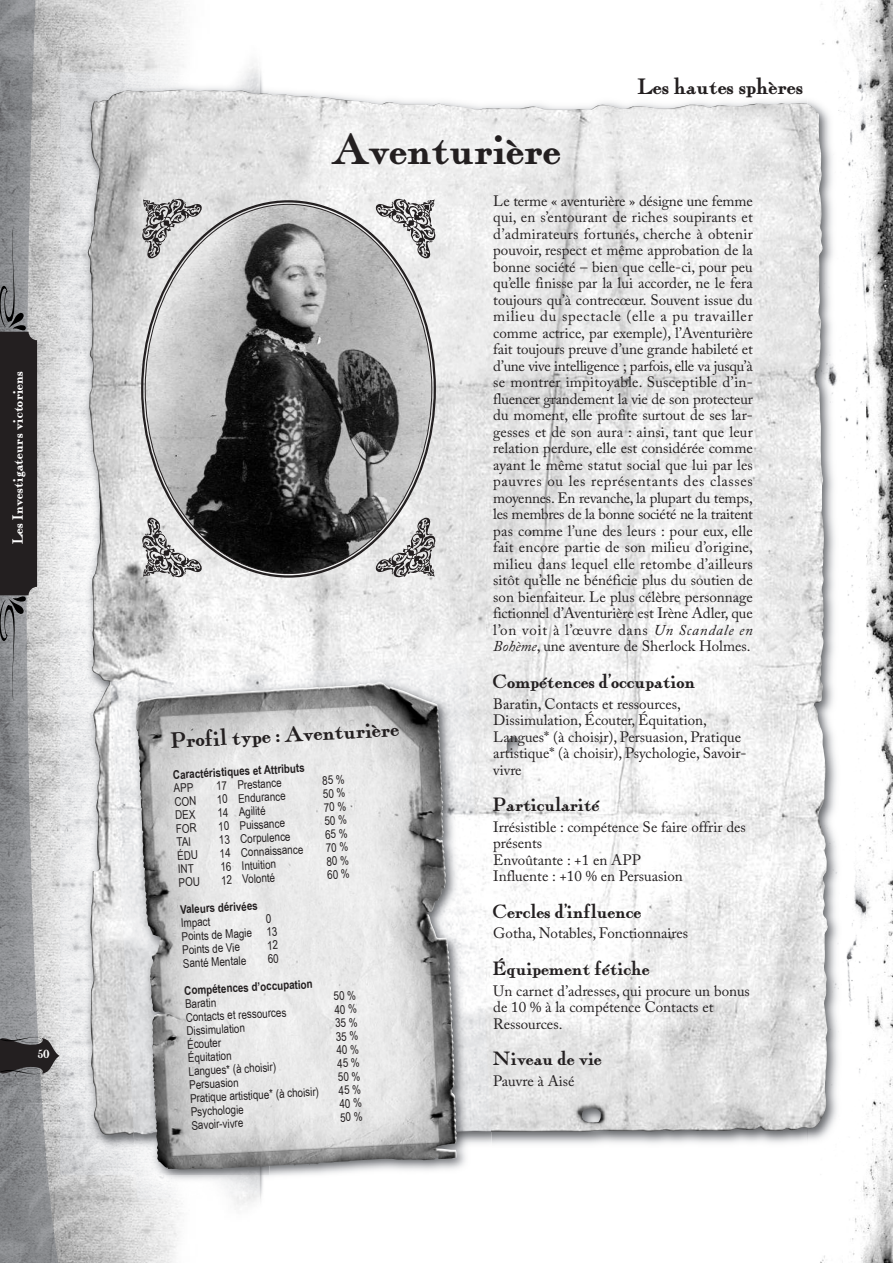
<style>
.page{position:relative;width:893px;height:1263px;background:#fff}
.page>*{position:absolute;margin:0;border:0;box-sizing:border-box;transform-origin:0 0}
.t1{font:45px "Fairfax Station";color:#231f20}
.t2{font:22.5px "Fairfax Station";color:#231f20}
.t3{font:19.5px "Fairfax Station";color:#231f20}
.t4{font:15px/16.5px "Adobe Caslon Pro";color:#231f20}
.t5{font:15px "Fairfax Station";color:#fff}
.t6{font:12px/13.5px "Arial Narrow";color:#231f20}
.t7{font:700 12px/13.5px "Arial Narrow";color:#231f20}
.t8{font:12px "Fairfax Station";color:#fff}
.s1{font-weight:400}
.s2{font-style:italic}
</style>
<div class="page">
<img style="left:63px;top:0;width:198px;height:1263px">
<img style="left:820px;top:0;width:73px;height:1263px">
<svg style="left:59px;top:0;width:4px;height:1263px;background:#cecece"></svg>
<img style="left:0;top:0;width:59px;height:1263px">
<svg style="left:0;top:226px;width:37px;height:475px;background:#555455"></svg>
<svg style="left:0;top:1030px;width:60px;height:51px;background:#636263"></svg>
<img style="left:60px;top:73px;width:806px;height:1102px">
<img style="left:87px;top:89px;width:741px;height:1049px">
<svg style="left:140px;top:199px;width:297px;height:380px"></svg>
<svg style="left:144px;top:204px;width:289px;height:370px;background:#808080"></svg>
<svg style="left:142px;top:199px;width:60px;height:59px;background:#a8a7a8"></svg>
<svg style="left:376px;top:199px;width:59px;height:59px"></svg>
<svg style="left:142px;top:518px;width:60px;height:59px;background:#a7a6a6"></svg>
<svg style="left:376px;top:518px;width:59px;height:59px;background:#a6a5a6"></svg>
<img style="left:269px;top:1129px;width:225px;height:47px">
<img style="left:136px;top:1175px;width:133px;height:25px">
<img style="left:134px;top:1137px;width:135px;height:38px">
<img style="left:110px;top:663px;width:381px;height:474px">
<img style="left:136px;top:681px;width:304px;height:334px">
<svg style="left:175px;top:796px;width:24px;height:91px;background:#dedede"></svg>
<div style="left:323px;top:775px;width:26px;height:104px;background:#ebebeb"></div>
<svg style="left:268px;top:940px;width:11px;height:23px"></svg>
<div style="left:334px;top:990px;width:28px;height:132px;background:#eaeaea"></div>
<p class="t5" style="left:9px;top:544px;width:175px;rotate:-90deg">Les Investigateurs victoriens</p>
<p class="t8" style="left:38px;top:1047px;width:13px">50</p>
<p class="t1" style="left:331px;top:124px;width:231px">Aventurière</p>
<p class="t2" style="left:638px;top:74px;width:167px">Les hautes sphères</p>
<p class="t2" style="left:171px;top:728px;width:230px;rotate:-3deg">Profil type : Aventurière</p>
<p class="t7" style="left:173px;top:768px;width:133px;rotate:-3deg">Caractéristiques et Attributs<br><span class="s1">APP</span></p>
<p class="t6" style="left:216px;top:779px;width:67px;rotate:-3deg">17 Prestance</p>
<p class="t6" style="left:217px;top:793px;width:70px;rotate:-3deg">10 Endurance</p>
<p class="t6" style="left:217px;top:806px;width:50px;rotate:-3deg">14 Agilité</p>
<p class="t6" style="left:218px;top:819px;width:68px;rotate:-3deg">10 Puissance</p>
<p class="t6" style="left:219px;top:833px;width:73px;rotate:-3deg">13 Corpulence</p>
<p class="t6" style="left:219px;top:846px;width:85px;rotate:-3deg">14 Connaissance</p>
<p class="t6" style="left:220px;top:860px;width:57px;rotate:-3deg">16 Intuition</p>
<p class="t6" style="left:221px;top:873px;width:56px;rotate:-3deg">12 Volonté</p>
<p class="t7" style="left:180px;top:903px;width:79px;rotate:-3deg">Valeurs dérivées<br><span class="s1">Impact</span></p>
<p class="t6" style="left:180px;top:916px;width:97px;text-indent:85px;rotate:-3deg">0<br>Points de Magie 13<br>Points de Vie</p>
<p class="t6" style="left:183px;top:957px;width:65px;rotate:-3deg">Santé Mentale</p>
<p class="t7" style="left:184px;top:983px;width:130px;rotate:-3deg">Compétences d’occupation<br><span class="s1">Baratin</span></p>
<p class="t6" style="left:185px;top:1010px;width:102px;rotate:-3deg">Contacts et ressources</p>
<p class="t6" style="left:186px;top:1024px;width:60px;rotate:-3deg">Dissimulation</p>
<p class="t6" style="left:187px;top:1037px;width:35px;rotate:-3deg">Écouter</p>
<p class="t6" style="left:188px;top:1051px;width:45px;rotate:-3deg">Équitation</p>
<p class="t6" style="left:188px;top:1064px;width:89px;rotate:-3deg">Langues* (à choisir)</p>
<p class="t6" style="left:189px;top:1078px;width:51px;rotate:-3deg">Persuasion</p>
<p class="t6" style="left:190px;top:1091px;width:131px;rotate:-3deg">Pratique artistique* (à choisir)</p>
<p class="t6" style="left:190px;top:1105px;width:55px;rotate:-3deg">Psychologie</p>
<p class="t6" style="left:191px;top:1118px;width:53px;rotate:-3deg">Savoir-vivre</p>
<p class="t4" style="left:493px;top:194px;width:261px;text-align:justify">Le terme « aventurière » désigne une femme qui, en s’entourant de riches soupirants et d’admirateurs fortunés, cherche à obtenir pouvoir, respect et même approbation de la bonne société – bien que celle-ci, pour peu qu’elle finisse par la lui accorder, ne le fera toujours qu’à contrecœur. Souvent issue du milieu du spectacle (elle a pu travailler comme actrice, par exemple), l’Aventurière fait toujours preuve d’une grande habileté et d’une vive intelligence ; parfois, elle va jusqu’à se montrer impitoyable. Susceptible d’in&shy;fluencer grandement la vie de son protecteur du moment, elle profite surtout de ses lar&shy;gesses et de son aura : ainsi, tant que leur relation perdure, elle est considérée comme ayant le même statut social que lui par les pauvres ou les représentants des classes moyennes. En revanche, la plupart du temps, les membres de la bonne société ne la traitent pas comme l’une des leurs : pour eux, elle fait encore partie de son milieu d’origine, milieu dans lequel elle retombe d’ailleurs sitôt qu’elle ne bénéficie plus du soutien de son bienfaiteur. Le plus célèbre personnage fictionnel d’Aventurière est Irène Adler, que l’on voit à l’œuvre dans <span class="s2">Un Scandale en Bohème</span>, une aventure de Sherlock Holmes.</p>
<p class="t3" style="left:493px;top:670px;width:204px">Compétences d’occupation</p>
<p class="t4" style="left:493px;top:697px;width:255px">Baratin, Contacts et ressources, Dissimulation, Écouter, Équitation, Langues* (à choisir), Persuasion, Pratique artistique* (à choisir), Psychologie, Savoir&shy;vivre</p>
<p class="t3" style="left:493px;top:794px;width:108px">Particularité</p>
<p class="t4" style="left:493px;top:820px;width:254px">Irrésistible : compétence Se faire offrir des présents<br>Envoûtante : +1 en APP<br>Influente : +10 % en Persuasion</p>
<p class="t3" style="left:493px;top:900px;width:150px">Cercles d’influence</p>
<p class="t4" style="left:493px;top:927px;width:196px">Gotha, Notables, Fonctionnaires</p>
<p class="t3" style="left:493px;top:957px;width:158px">Équipement fétiche</p>
<p class="t4" style="left:493px;top:984px;width:258px">Un carnet d’adresses, qui procure un bonus de 10 % à la compétence Contacts et<br>Ressources.</p>
<p class="t3" style="left:493px;top:1048px;width:110px">Niveau de vie</p>
<p class="t4" style="left:493px;top:1074px;width:83px">Pauvre à Aisé</p>
</div>
